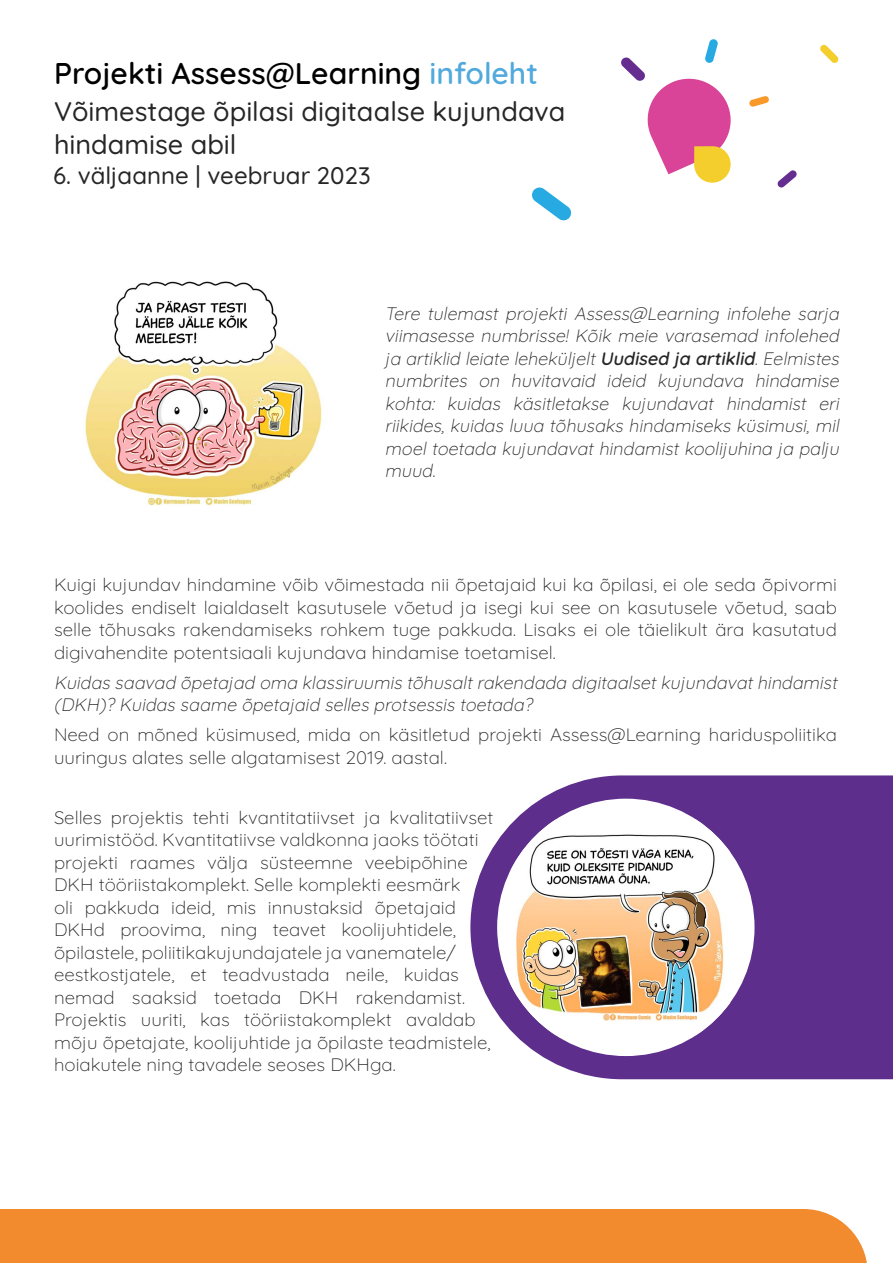
<style>
.page{position:relative;width:893px;height:1263px;background:#fff}
.page>*{position:absolute;margin:0;border:0;box-sizing:border-box;transform-origin:0 0}
.t1{font:600 30px "Quicksand";color:#000}
.t2{font:500 27px/32.4px "Quicksand";color:#262626}
.t3{font:500 24px "Quicksand";color:#262626}
.t4{font:18px/22.5px "Quicksand";color:#262626;scale:1.04 1}
.t5{font:italic 18px/22.5px "Quicksand";color:#262626;text-align:justify}
.s1{color:#52a9dc}
.s2{font-weight:600}
</style>
<div class="page">
<svg style="left:749px;top:96px;width:20px;height:11px"></svg>
<svg style="left:621px;top:39px;width:110px;height:144px"></svg>
<svg style="left:820px;top:44px;width:19px;height:19px"></svg>
<svg style="left:777px;top:170px;width:20px;height:18px"></svg>
<svg style="left:532px;top:187px;width:40px;height:34px"></svg>
<svg style="left:470px;top:775px;width:423px;height:304px;background:#734b9c"></svg>
<div style="left:0;top:1209px;width:867px;height:54px;background:#f28a2e"></div>
<div style="left:497px;top:799px;width:257px;height:257px;background:#fff;border-radius:50%"></div>
<img style="left:511px;top:819px;width:219px;height:216px">
<img style="left:85px;top:281px;width:237px;height:225px">
<h1 class="t1" style="left:54px;top:50px;width:485px">Projekti Assess@Learning <span class="s1">infoleht</span></h1>
<h2 class="t2" style="left:54px;top:93px;width:513px">Võimestage õpilasi digitaalse kujundava hindamise abil</h2>
<h3 class="t3" style="left:53px;top:157px;width:319px">6. väljaanne | veebruar 2023</h3>
<p class="t5" style="left:385px;top:300px;width:460px">Tere tulemast proj ekti Assess@Learning infolehe sarj a viimasesse numbrisse! Kõik meie varasemad infolehed j a artiklid leiate lehekülj elt<span class="s2">Uudised ja artiklid</span>.Eelmistes numbrites on huvitavaid ideid kuj undava hindamise kohta: kuidas käsitletakse kuj undavat hindamist eri riikides, kuidas luua tõhusaks hindamiseks küsimusi, mil moel toetada kuj undavat hindamist koolij uhina j a palj u muud.</p>
<p class="t4" style="left:54px;top:572px;width:754px;text-align:justify">Kuigi kujundav hindamine võib võimestada nii õpetajaid kui ka õpilasi, ei ole seda õpivormi koolides endiselt laialdaselt kasutusele võetud ja isegi kui see on kasutusele võetud, saab selle tõhusaks rakendamiseks rohkem tuge pakkuda. Lisaks ei ole täielikult ära kasutatud digivahendite potentsiaali kujundava hindamise toetamisel.</p>
<p class="t5" style="left:54px;top:669px;width:789px">Kuidas saavad õpetaj ad oma klassiruumis tõhusaltrakendada digitaalsetkuj undavathindamist (DKH)? Kuidas saame õpetaj aid selles protsessis toetada?</p>
<p class="t4" style="left:54px;top:722px;width:754px">Need on mõned küsimused, mida on käsitletud projekti Assess@Learning hariduspoliitika uuringus alates selle algatamisest 2019. aastal.</p>
<p class="t4" style="left:54px;top:804px;width:424px">Selles projektis tehti kvantitatiivset ja kvalitatiivset uurimistööd. Kvantitatiivse valdkonna jaoks töötati projekti raames välja süsteemne veebipõhine DKH tööriistakomplekt. Selle komplekti eesmärk<br>oli pakkuda ideid, mis innustaksid õpetajaid DKHd proovima, ning teavet koolijuhtidele, õpilastele, poliitikakujundajatele ja vanematele/ eestkostjatele, et teadvustada neile, kuidas nemad saaksid toetada DKH rakendamist.<br>Projektis uuriti, kas tööriistakomplekt avaldab mõju õpetajate, koolijuhtide ja õpilaste teadmistele, hoiakutele ning tavadele seoses DKHga.</p>
</div>
